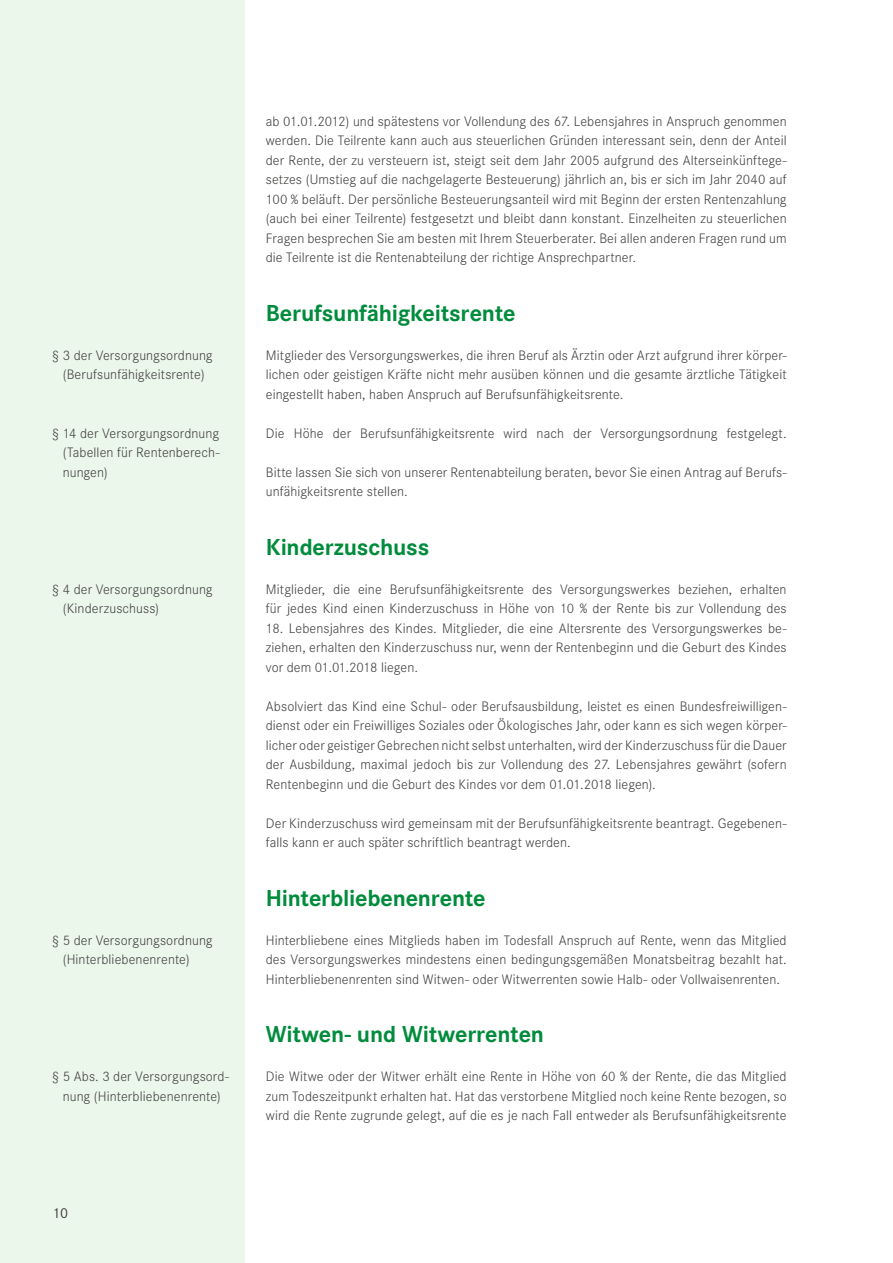
<style>
.page{position:relative;width:893px;height:1263px;background:#fff}
.page>*{position:absolute;margin:0;border:0;box-sizing:border-box;transform-origin:0 0}
.t1{font:700 24px "Corporate S";letter-spacing:-.005em;color:#008c3c}
.t2{font:15px "Corporate S";color:#40403f}
.t3{font:300 14.25px/19.5px "Corporate S";letter-spacing:.005em;color:#40403f;text-align:justify}
</style>
<div class="page">
<div style="left:0;top:0;width:244px;height:1263px;background:#ecf7ec"></div>
<p class="t3" style="left:52px;top:346px;width:162px;text-align:center">§ 3 der Versorgungsordnung (Berufsunfähigkeitsrente)</p>
<p class="t3" style="left:63px;top:424px;width:158px;text-indent:-11px">§ 14 der Versorgungsordnung (Tabellen für Rentenberech&shy;nungen)</p>
<p class="t3" style="left:63px;top:580px;width:151px;text-indent:-11px">§ 4 der Versorgungsordnung (Kinderzuschuss)</p>
<p class="t3" style="left:63px;top:931px;width:151px;text-indent:-11px">§ 5 der Versorgungsordnung (Hinterbliebenenrente)</p>
<p class="t3" style="left:52px;top:1067px;width:179px;text-align:center">§ 5 Abs. 3 der Versorgungsord&shy;nung (Hinterbliebenenrente)</p>
<p class="t2" style="left:52px;top:1205px;width:18px">10</p>
<p class="t3" style="left:266px;top:112px;width:522px">ab 01.01.2012) und spätestens vor Vollendung des 67. Lebensjahres in Anspruch genommen werden. Die Teilrente kann auch aus steuerlichen Gründen interessant sein, denn der Anteil der Rente, der zu versteuern ist, steigt seit dem Jahr 2005 aufgrund des Alterseinkünftege&shy;setzes (Umstieg auf die nachgelagerte Besteuerung) jährlich an, bis er sich im Jahr 2040 auf 100 % beläuft. Der persönliche Besteuerungsanteil wird mit Beginn der ersten Rentenzahlung (auch bei einer Teilrente) festgesetzt und bleibt dann konstant. Einzelheiten zu steuerlichen Fragen besprechen Sie am besten mit Ihrem Steuerberater. Bei allen anderen Fragen rund um die Teilrente ist die Rentenabteilung der richtige Ansprechpartner.</p>
<h1 class="t1" style="left:266px;top:299px;width:251px">Berufsunfähigkeitsrente</h1>
<p class="t3" style="left:266px;top:346px;width:522px">Mitglieder des Versorgungswerkes, die ihren Beruf als Ärztin oder Arzt aufgrund ihrer körper&shy;lichen oder geistigen Kräfte nicht mehr ausüben können und die gesamte ärztliche Tätigkeit eingestellt haben, haben Anspruch auf Berufsunfähigkeitsrente.</p>
<p class="t3" style="left:266px;top:424px;width:522px">Die Höhe der Berufsunfähigkeitsrente wird nach der Versorgungsordnung festgelegt.</p>
<p class="t3" style="left:266px;top:463px;width:522px">Bitte lassen Sie sich von unserer Rentenabteilung beraten, bevor Sie einen Antrag auf Berufs&shy;unfähigkeitsrente stellen.</p>
<h1 class="t1" style="left:266px;top:533px;width:165px">Kinderzuschuss</h1>
<p class="t3" style="left:266px;top:580px;width:522px">Mitglieder, die eine Berufsunfähigkeitsrente des Versorgungswerkes beziehen, erhalten für jedes Kind einen Kinderzuschuss in Höhe von 10 % der Rente bis zur Vollendung des</p>
<p class="t3" style="left:266px;top:619px;width:522px">18. Lebensjahres des Kindes. Mitglieder, die eine Altersrente des Versorgungswerkes be&shy;ziehen, erhalten den Kinderzuschuss nur, wenn der Rentenbeginn und die Geburt des Kindes vor dem 01.01.2018 liegen.</p>
<p class="t3" style="left:266px;top:697px;width:522px">Absolviert das Kind eine Schul- oder Berufsausbildung, leistet es einen Bundesfreiwilligen&shy;dienst oder ein Freiwilliges Soziales oder Ökologisches Jahr, oder kann es sich wegen körper&shy;licher oder geistiger Gebrechen nicht selbst unterhalten, wird der Kinderzuschuss für die Dauer der Ausbildung, maximal jedoch bis zur Vollendung des 27. Lebensjahres gewährt (sofern Rentenbeginn und die Geburt des Kindes vor dem 01.01.2018 liegen).</p>
<p class="t3" style="left:266px;top:814px;width:522px">Der Kinderzuschuss wird gemeinsam mit der Berufsunfähigkeitsrente beantragt. Gegebenen&shy;falls kann er auch später schriftlich beantragt werden.</p>
<h1 class="t1" style="left:266px;top:884px;width:221px">Hinterbliebenenrente</h1>
<p class="t3" style="left:266px;top:931px;width:522px">Hinterbliebene eines Mitglieds haben im Todesfall Anspruch auf Rente, wenn das Mitglied des Versorgungswerkes mindestens einen bedingungsgemäßen Monatsbeitrag bezahlt hat.<br>Hinterbliebenenrenten sind Witwen- oder Witwerrenten sowie Halb- oder Vollwaisenrenten.</p>
<h1 class="t1" style="left:266px;top:1021px;width:280px">Witwen- und Witwerrenten</h1>
<p class="t3" style="left:266px;top:1067px;width:522px">Die Witwe oder der Witwer erhält eine Rente in Höhe von 60 % der Rente, die das Mitglied zum Todeszeitpunkt erhalten hat. Hat das verstorbene Mitglied noch keine Rente bezogen, so wird die Rente zugrunde gelegt, auf die es je nach Fall entweder als Berufsunfähigkeitsrente</p>
</div>
